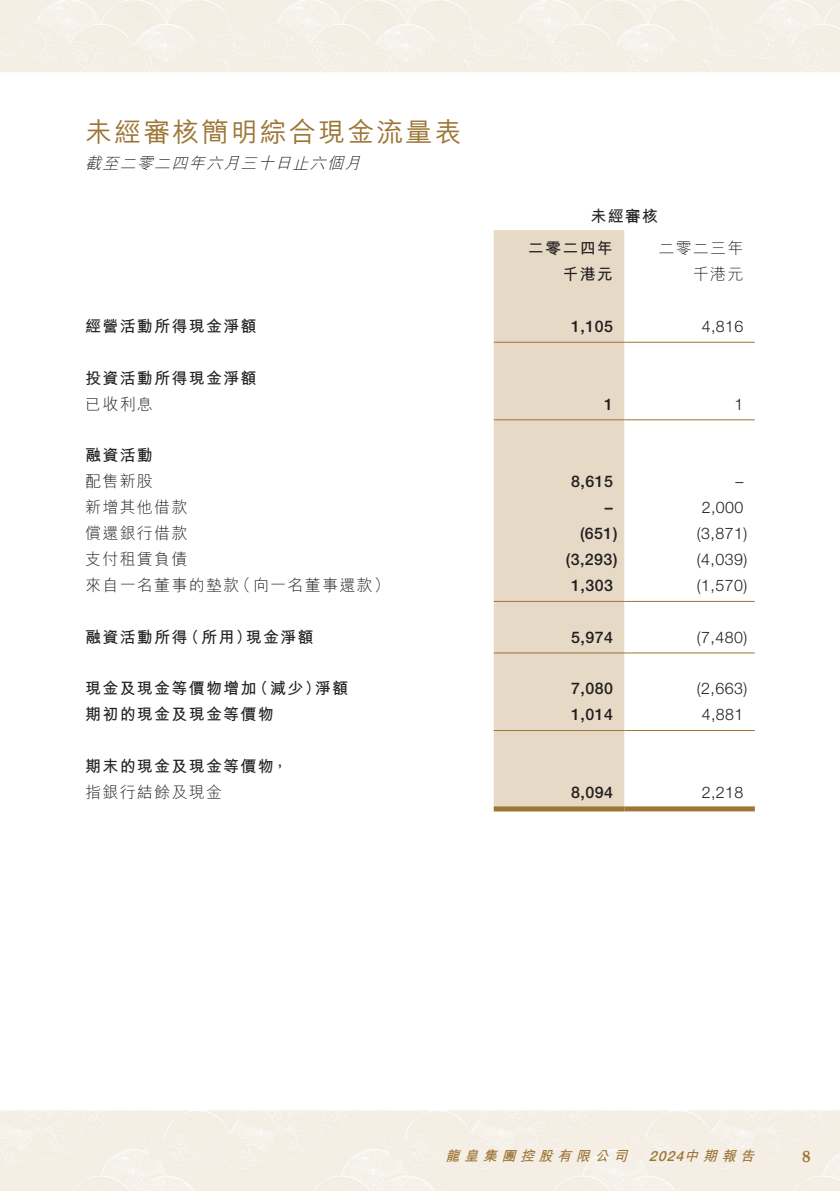
<style>
.page{position:relative;width:840px;height:1191px;background:#fff}
.page>*{position:absolute;margin:0;border:0;box-sizing:border-box;transform-origin:0 0}
.t1{font:500 27px "M Hei HK";letter-spacing:.08em;color:#9d7535}
.t2{font:700 17px "Palatino";color:#9d7535}
.t3{font:700 16px "M Hei HK";letter-spacing:.08em;color:#231f20}
.t4{font:300 16px "M Hei HK";letter-spacing:.08em;color:#231f20}
.t5{font:300 16px "Helvetica Neue LT Std";letter-spacing:.03em;color:#231f20}
.t6{font:500 16px "Helvetica Neue LT Std";letter-spacing:.03em;color:#231f20}
.t7{font:italic 300 16px "M Hei HK";color:#231f20}
.t8{font:italic 700 14px "M Hei HK";color:#9d7535}
.t9{font:italic 500 14px "Helvetica Neue LT Std";color:#9d7535}
</style>
<div class="page">
<img style="left:0;top:0;width:839px;height:1191px">
<div style="left:493px;top:230px;width:131px;height:576px;background:#e6dac7"></div>
<hr style="left:493px;top:342px;width:131px;height:1px;background:#9d7535">
<hr style="left:624px;top:342px;width:130px;height:1px;background:#9d7535">
<hr style="left:493px;top:419px;width:131px;height:1px;background:#9d7535">
<hr style="left:624px;top:419px;width:130px;height:1px;background:#9d7535">
<hr style="left:493px;top:601px;width:131px;height:1px;background:#9d7535">
<hr style="left:624px;top:601px;width:130px;height:1px;background:#9d7535">
<hr style="left:493px;top:652px;width:131px;height:1px;background:#9d7535">
<hr style="left:624px;top:652px;width:130px;height:1px;background:#9d7535">
<hr style="left:493px;top:730px;width:131px;height:1px;background:#9d7535">
<hr style="left:624px;top:730px;width:130px;height:1px;background:#9d7535">
<div style="left:493px;top:806px;width:131px;height:5px;background:#9d7535"></div>
<div style="left:624px;top:806px;width:130px;height:5px;background:#9d7535"></div>
<h1 class="t1" style="left:85px;top:112px;width:378px">未經審核簡明綜合現金流量表</h1>
<p class="t7" style="left:85px;top:155px;width:280px">截至二零二四年六月三十日止六個月</p>
<p class="t3" style="left:590px;top:205px;width:69px">未經審核</p>
<p class="t3" style="left:527px;top:237px;width:86px">二零二四年</p>
<p class="t4" style="left:658px;top:240px;width:86px">二零二三年</p>
<p class="t3" style="left:562px;top:263px;width:52px">千港元</p>
<p class="t4" style="left:692px;top:266px;width:52px">千港元</p>
<p class="t3" style="left:85px;top:315px;width:173px">經營活動所得現金淨額</p>
<p class="t3" style="left:85px;top:366px;width:173px">投資活動所得現金淨額</p>
<p class="t6" style="left:570px;top:317px;width:43px">1,105</p>
<p class="t5" style="left:701px;top:317px;width:43px">4,816</p>
<p class="t4" style="left:85px;top:396px;width:69px">已收利息</p>
<p class="t3" style="left:85px;top:444px;width:69px">融資活動</p>
<p class="t6" style="left:603px;top:394px;width:10px">1</p>
<p class="t5" style="left:734px;top:394px;width:10px">1</p>
<p class="t4" style="left:85px;top:473px;width:69px">配售新股</p>
<p class="t6" style="left:570px;top:472px;width:43px">8,615</p>
<p class="t5" style="left:735px;top:472px;width:9px">–</p>
<p class="t4" style="left:85px;top:499px;width:104px">新增其他借款</p>
<p class="t6" style="left:604px;top:498px;width:9px">–</p>
<p class="t5" style="left:701px;top:498px;width:43px">2,000</p>
<p class="t4" style="left:85px;top:525px;width:104px">償還銀行借款</p>
<p class="t6" style="left:579px;top:524px;width:39px">)651(</p>
<p class="t5" style="left:696px;top:524px;width:52px">)3,871(</p>
<p class="t4" style="left:85px;top:551px;width:104px">支付租賃負債</p>
<p class="t6" style="left:565px;top:550px;width:53px">)3,293(</p>
<p class="t5" style="left:696px;top:550px;width:52px">)4,039(</p>
<p class="t4" style="left:235px;top:577px;width:156px">（向一名董事還款(</p>
<p class="t4" style="left:85px;top:577px;width:155px">來自一名董事的墊款</p>
<p class="t6" style="left:570px;top:576px;width:43px">1,303</p>
<p class="t5" style="left:696px;top:576px;width:52px">)1,570(</p>
<p class="t3" style="left:246px;top:625px;width:69px">現金淨額</p>
<p class="t3" style="left:85px;top:625px;width:104px">融資活動所得</p>
<p class="t3" style="left:183px;top:625px;width:70px">（所用）</p>
<p class="t6" style="left:570px;top:627px;width:43px">5,974</p>
<p class="t5" style="left:696px;top:627px;width:52px">)7,480(</p>
<p class="t3" style="left:85px;top:677px;width:173px">現金及現金等價物增加</p>
<p class="t3" style="left:315px;top:677px;width:35px">淨額</p>
<p class="t3" style="left:252px;top:677px;width:70px">（減少）</p>
<p class="t6" style="left:570px;top:679px;width:43px">7,080</p>
<p class="t5" style="left:696px;top:679px;width:52px">)2,663(</p>
<p class="t3" style="left:85px;top:703px;width:190px">期初的現金及現金等價物</p>
<p class="t3" style="left:85px;top:754px;width:204px">期末的現金及現金等價物，</p>
<p class="t6" style="left:570px;top:705px;width:43px">1,014</p>
<p class="t5" style="left:701px;top:705px;width:43px">4,881</p>
<p class="t4" style="left:85px;top:784px;width:138px">指銀行結餘及現金</p>
<p class="t6" style="left:570px;top:782px;width:43px">8,094</p>
<p class="t5" style="left:701px;top:782px;width:43px">2,218</p>
<p class="t8" style="left:445px;top:1145px;width:188px">龍皇集團控股有限公司</p>
<p class="t8" style="left:683px;top:1145px;width:76px">中期報告</p>
<p class="t9" style="left:648px;top:1147px;width:40px">2024</p>
<p class="t2" style="left:801px;top:1141px;width:10px">8</p>
</div>
